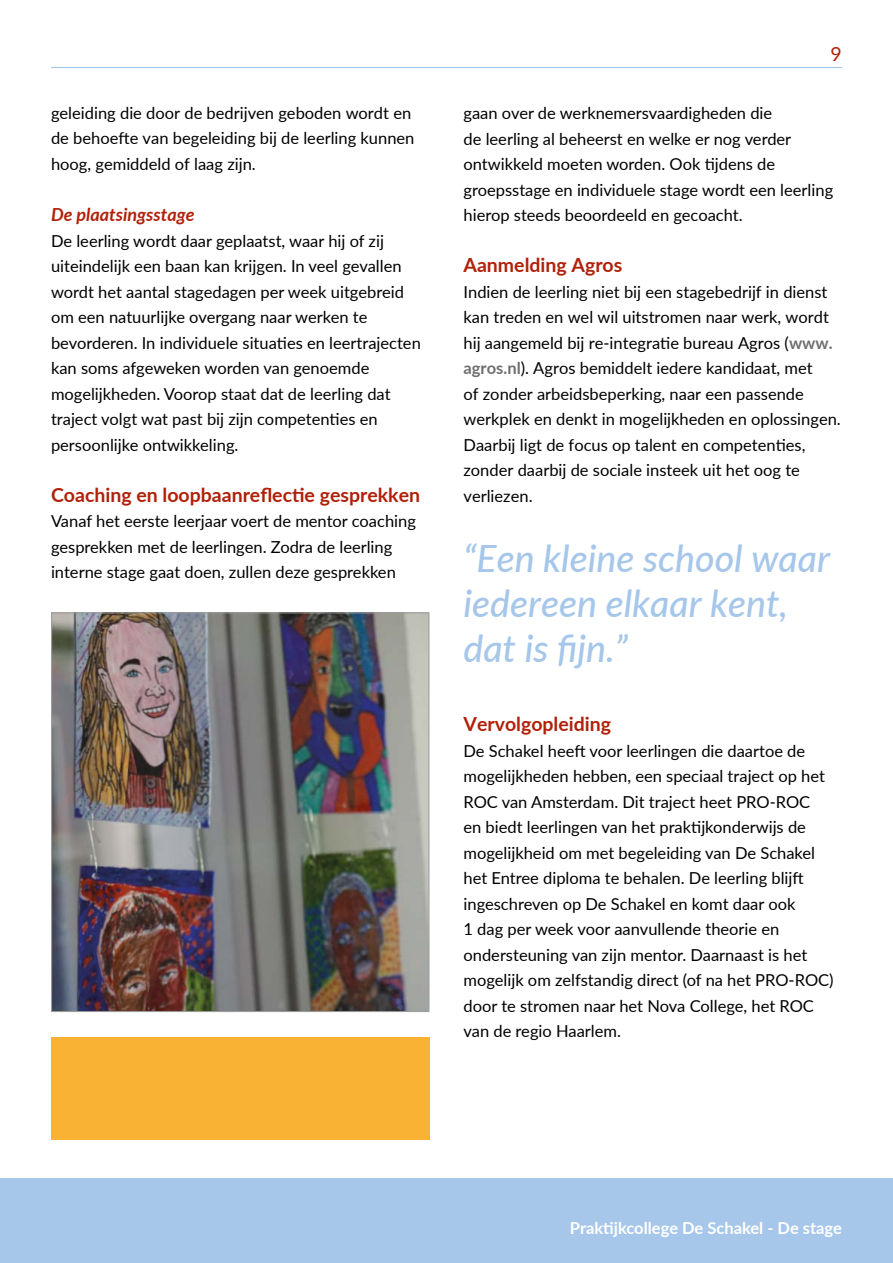
<style>
.page{position:relative;width:893px;height:1263px;background:#fff}
.page>*{position:absolute;margin:0;border:0;box-sizing:border-box;transform-origin:0 0}
.t1{font:italic 500 37.5px/45px "Lato";color:#a6c7ea}
.t2{font:700 19.5px "Lato";color:#b12009}
.t3{font:19.5px "Lato";color:#b12009}
.t4{font:italic 700 18px "Lato";color:#b12009}
.t5{font:16.5px/25.5px "Lato";color:#000}
.t6{font:700 16.5px "Lato";color:#fff}
.s1{font-weight:700;color:#706f6f}
</style>
<div class="page">
<hr style="left:51px;top:67px;width:791px;height:1px;background:#a6c7ea">
<div style="left:0;top:1178px;width:893px;height:85px;background:#a6c7ea"></div>
<div style="left:51px;top:1037px;width:378px;height:103px;background:#f9b234"></div>
<img style="left:53px;top:614px;width:374px;height:396px">
<div style="left:51px;top:612px;width:378px;height:400px;border:1px solid #9d9d9c"></div>
<p class="t5" style="left:51px;top:99px;width:365px">geleiding die door de bedrijven geboden wordt en de behoefte van begeleiding bij de leerling kunnen hoog, gemiddeld of laag zijn.</p>
<p class="t4" style="left:51px;top:201px;width:145px">De plaatsingsstage</p>
<p class="t5" style="left:51px;top:227px;width:371px">De leerling wordt daar geplaatst, waar hij of zij uiteindelijk een baan kan krijgen. In veel gevallen wordt het aantal stagedagen per week uitgebreid om een natuurlijke overgang naar werken te bevorderen. In individuele situaties en leertrajecten kan soms afgeweken worden van genoemde mogelijkheden. Voorop staat dat de leerling dat traject volgt wat past bij zijn competenties en persoonlijke ontwikkeling.</p>
<p class="t2" style="left:51px;top:480px;width:371px">Coaching en loopbaanreflectie gesprekken</p>
<p class="t5" style="left:51px;top:508px;width:366px">Vanaf het eerste leerjaar voert de mentor coaching gesprekken met de leerlingen. Zodra de leerling interne stage gaat doen, zullen deze gesprekken</p>
<p class="t3" style="left:831px;top:40px;width:13px">9</p>
<p class="t5" style="left:463px;top:100px;width:371px">gaan over de werknemersvaardigheden die<br>de leerling al beheerst en welke er nog verder ontwikkeld moeten worden. Ook tijdens de groepsstage en individuele stage wordt een leerling hierop steeds beoordeeld en gecoacht.</p>
<p class="t2" style="left:463px;top:251px;width:160px">Aanmelding Agros</p>
<p class="t5" style="left:463px;top:278px;width:379px">Indien de leerling niet bij een stagebedrijf in dienst kan treden en wel wil uitstromen naar werk, wordt hij aangemeld bij re-integratie bureau Agros (<span class="s1">www. agros.nl</span>). Agros bemiddelt iedere kandidaat, met<br>of zonder arbeidsbeperking, naar een passende werkplek en denkt in mogelijkheden en oplossingen.<br>Daarbij ligt de focus op talent en competenties, zonder daarbij de sociale insteek uit het oog te verliezen.</p>
<h1 class="t1" style="left:463px;top:534px;width:368px">“Een kleine school waar iedereen elkaar kent, dat is fijn.”</h1>
<p class="t2" style="left:463px;top:710px;width:149px">Vervolgopleiding</p>
<p class="t5" style="left:463px;top:737px;width:372px">De Schakel heeft voor leerlingen die daartoe de mogelijkheden hebben, een speciaal traject op het ROC van Amsterdam. Dit traject heet PRO-ROC<br>en biedt leerlingen van het praktijkonderwijs de mogelijkheid om met begeleiding van De Schakel het Entree diploma te behalen. De leerling blijft ingeschreven op De Schakel en komt daar ook<br>1 dag per week voor aanvullende theorie en ondersteuning van zijn mentor. Daarnaast is het mogelijk om zelfstandig direct (of na het PRO-ROC) door te stromen naar het Nova College, het ROC van de regio Haarlem.</p>
<p class="t6" style="left:570px;top:1215px;width:273px">Praktijkcollege De Schakel - De stage</p>
</div>
